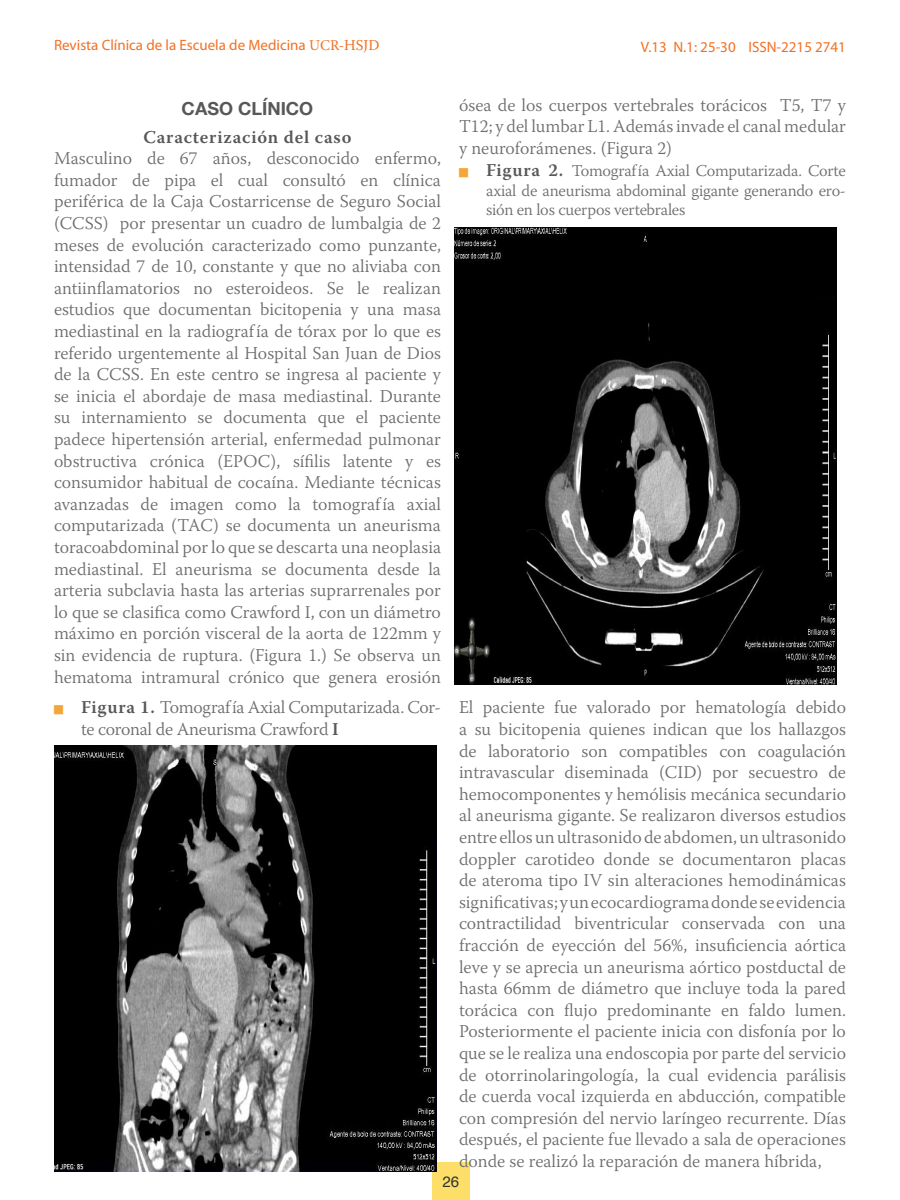
<style>
.page{position:relative;width:900px;height:1200px;background:#fff}
.page>*{position:absolute;margin:0;border:0;box-sizing:border-box;transform-origin:0 0}
.Texto_corrido_espaci{font:300 18px/21.6px "Warnock Pro";color:#6c6d70;text-align:justify}
.Vi_etas{font:600 18px "Warnock Pro";letter-spacing:.045em;color:#58585a}
.Texto_corrido_espaci-2{font:700 18px "Helvetica Neue";color:#58585a}
.t1{font:300 16.5px/19.8px "Warnock Pro";letter-spacing:-.015em;color:#6c6d70;text-align:justify}
.t2{font:15px "Myriad Pro";color:#f37021}
.t3{font:15px "Helvetica";color:#333}
.s1{font-family:"Minion Pro"}
.s2{font-family:"Warnock Pro"}
.s3{font-family:"Apple Gothic";font-weight:400;font-size:9px;color:#f4a636}
.s4{font-weight:600;color:#58585a}
.s5{font-weight:600;font-size:18px;color:#58585a}
</style>
<div class="page">
<div style="left:432px;top:1163px;width:38px;height:37px;background:#fcde69"></div>
<img style="left:54px;top:745px;width:382px;height:426px">
<img style="left:454px;top:228px;width:383px;height:456px">
<p class="t2" style="left:54px;top:36px;width:327px">Revista Clínica de la Escuela de Medicina <span class="s1">UCR-</span><span class="s2">HSJD</span></p>
<p class="t2" style="left:641px;top:38px;width:207px">V.13 N.1: 25-30 ISSN-2215 2741</p>
<p class="Texto_corrido_espaci-2" style="left:182px;top:95px;width:133px">CASO CLÍNICO</p>
<p class="Vi_etas" style="left:143px;top:126px;width:210px">Caracterización del caso</p>
<p class="Texto_corrido_espaci" style="left:54px;top:147px;width:389px">Masculino de 67 años, desconocido enfermo, fumador de pipa el cual consultó en clínica periférica de la Caja Costarricense de Seguro Social (CCSS) por presentar un cuadro de lumbalgia de 2 meses de evolución caracterizado como punzante, intensidad 7 de 10, constante y que no aliviaba con antiinflamatorios no esteroideos. Se le realizan estudios que documentan bicitopenia y una masa mediastinal en la radiografía de tórax por lo que es referido urgentemente al Hospital San Juan de Dios de la CCSS. En este centro se ingresa al paciente y se inicia el abordaje de masa mediastinal. Durante su internamiento se documenta que el paciente padece hipertensión arterial, enfermedad pulmonar obstructiva crónica (EPOC), sífilis latente y es consumidor habitual de cocaína. Mediante técnicas avanzadas de imagen como la tomografía axial computarizada (TAC) se documenta un aneurisma toracoabdominal por lo que se descarta una neoplasia mediastinal. El aneurisma se documenta desde la arteria subclavia hasta las arterias suprarrenales por lo que se clasifica como Crawford I, con un diámetro máximo en porción visceral de la aorta de 122mm y sin evidencia de ruptura. (Figura 1.) Se observa un hematoma intramural crónico que genera erosión</p>
<p class="Texto_corrido_espaci" style="left:81px;top:696px;width:362px;text-indent:-27px"><span class="s3">m</span> <span class="s4">Figura 1.</span> Tomografía Axial Computarizada. Cor&shy;te coronal de Aneurisma Crawford <span class="s4">I</span></p>
<p class="Texto_corrido_espaci" style="left:459px;top:94px;width:389px">ósea de los cuerpos vertebrales torácicos T5, T7 y T12; y del lumbar L1. Además invade el canal medular y neuroforámenes. (Figura 2)</p>
<p class="t1" style="left:486px;top:160px;width:362px;text-indent:-27px"><span class="s3">m</span> <span class="s5">Figura 2.</span> Tomografía Axial Computarizada. Corte axial de aneurisma abdominal gigante generando ero&shy;sión en los cuerpos vertebrales</p>
<p class="Texto_corrido_espaci" style="left:459px;top:696px;width:389px">El paciente fue valorado por hematología debido a su bicitopenia quienes indican que los hallazgos de laboratorio son compatibles con coagulación intravascular diseminada (CID) por secuestro de hemocomponentes y hemólisis mecánica secundario al aneurisma gigante. Se realizaron diversos estudios entre ellos un ultrasonido de abdomen, un ultrasonido doppler carotideo donde se documentaron placas de ateroma tipo IV sin alteraciones hemodinámicas significativas; y un ecocardiograma donde se evidencia contractilidad biventricular conservada con una fracción de eyección del 56%, insuficiencia aórtica leve y se aprecia un aneurisma aórtico postductal de hasta 66mm de diámetro que incluye toda la pared torácica con flujo predominante en faldo lumen.<br>Posteriormente el paciente inicia con disfonía por lo que se le realiza una endoscopia por parte del servicio de otorrinolaringología, la cual evidencia parálisis de cuerda vocal izquierda en abducción, compatible con compresión del nervio laríngeo recurrente. Días después, el paciente fue llevado a sala de operaciones donde se realizó la reparación de manera híbrida,</p>
<p class="t3" style="left:442px;top:1170px;width:18px">26</p>
</div>
